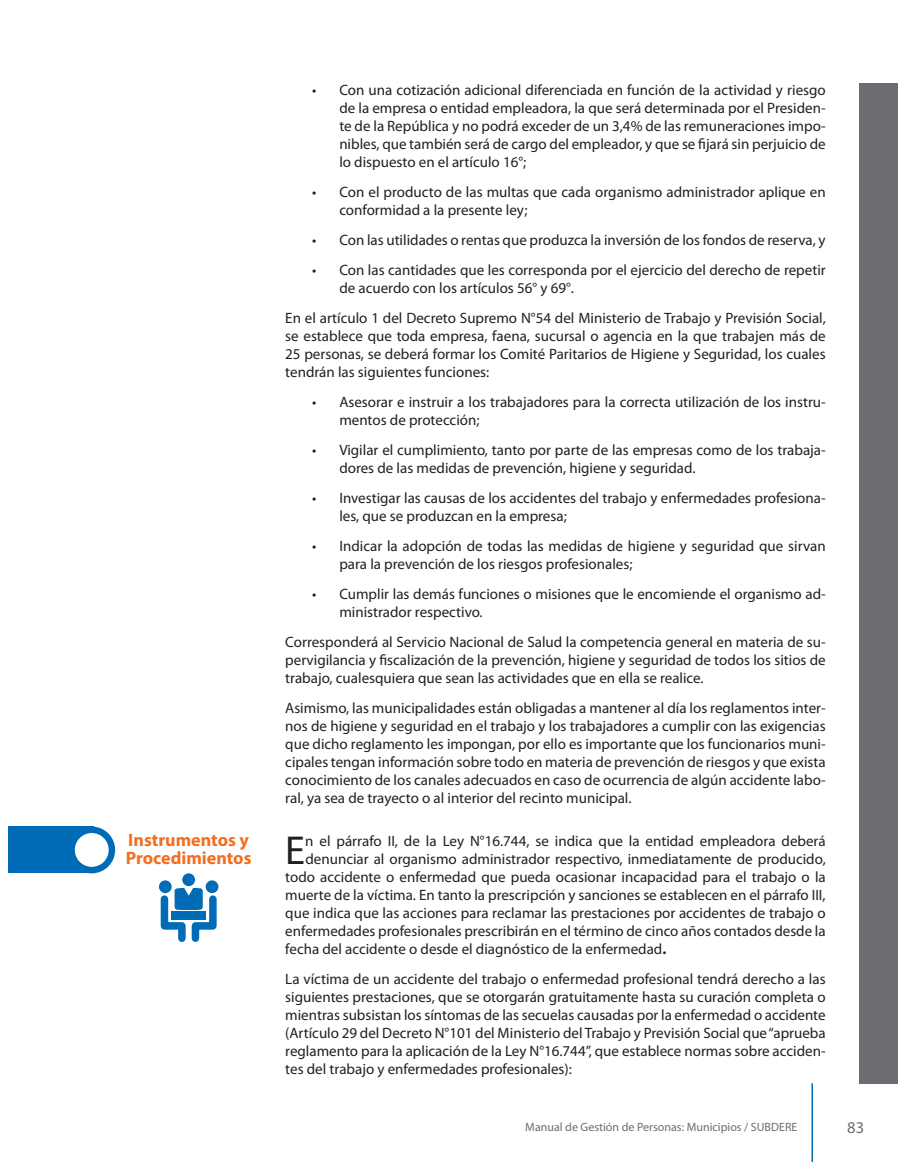
<style>
.page{position:relative;width:915px;height:1171px;background:#fff}
.page>*{position:absolute;margin:0;border:0;box-sizing:border-box;transform-origin:0 0}
.t1{font:40.5px "Myriad Pro";color:#231f20}
.t2{font:700 18px/18px "Myriad Pro";color:#f36e21}
.t3{font:16.5px "Myriad Pro";color:#6c6d70}
.t4{font:15px/18px "Myriad Pro";color:#231f20}
.t5{font:12px "Myriad Pro";color:#6c6d70}
.s1{font-weight:700}
</style>
<div class="page">
<hr style="left:811px;top:1082px;width:1px;height:79px;background:#006cb7">
<div style="left:859px;top:83px;width:38px;height:999px;background:#6c6d70"></div>
<div style="left:9px;top:826px;width:85px;height:47px;background:#006cb7"></div>
<svg style="left:72px;top:829px;width:40px;height:40px"></svg>
<div style="left:68px;top:826px;width:47px;height:47px;border:6px solid #006cb7;border-radius:50%"></div>
<div style="left:182px;top:873px;width:13px;height:12px;background:#006cb7;border-radius:50%"></div>
<svg style="left:159px;top:880px;width:13px;height:12px"></svg>
<svg style="left:205px;top:880px;width:13px;height:12px"></svg>
<svg style="left:158px;top:883px;width:61px;height:59px"></svg>
<p class="t2" style="left:126px;top:830px;width:127px">Instrumentos y<br>Procedimientos</p>
<p class="t4" style="left:339px;top:80px;width:488px;text-align:justify;text-indent:-27px">• Con una cotización adicional diferenciada en función de la actividad y riesgo de la empresa o entidad empleadora, la que será determinada por el Presiden&shy;te de la República y no podrá exceder de un 3,4% de las remuneraciones impo&shy;nibles, que también será de cargo del empleador, y que se fijará sin perjuicio de lo dispuesto en el artículo 16°;</p>
<p class="t4" style="left:339px;top:182px;width:487px;text-indent:-27px">• Con el producto de las multas que cada organismo administrador aplique en conformidad a la presente ley;</p>
<p class="t4" style="left:312px;top:230px;width:514px">• Con las utilidades o rentas que produzca la inversión de los fondos de reserva, y</p>
<p class="t4" style="left:339px;top:260px;width:488px;text-indent:-27px">• Con las cantidades que les corresponda por el ejercicio del derecho de repetir de acuerdo con los artículos 56° y 69°.</p>
<p class="t4" style="left:285px;top:308px;width:542px;text-align:justify">En el artículo 1 del Decreto Supremo N°54 del Ministerio de Trabajo y Previsión Social, se establece que toda empresa, faena, sucursal o agencia en la que trabajen más de 25 personas, se deberá formar los Comité Paritarios de Higiene y Seguridad, los cuales tendrán las siguientes funciones:</p>
<p class="t4" style="left:339px;top:392px;width:488px;text-indent:-27px">• Asesorar e instruir a los trabajadores para la correcta utilización de los instru&shy;mentos de protección;</p>
<p class="t4" style="left:339px;top:440px;width:488px;text-indent:-27px">• Vigilar el cumplimiento, tanto por parte de las empresas como de los trabaja&shy;dores de las medidas de prevención, higiene y seguridad.</p>
<p class="t4" style="left:339px;top:488px;width:487px;text-indent:-27px">• Investigar las causas de los accidentes del trabajo y enfermedades profesiona&shy;les, que se produzcan en la empresa;</p>
<p class="t4" style="left:339px;top:536px;width:487px;text-indent:-27px">• Indicar la adopción de todas las medidas de higiene y seguridad que sirvan para la prevención de los riesgos profesionales;</p>
<p class="t4" style="left:339px;top:584px;width:487px;text-indent:-27px">• Cumplir las demás funciones o misiones que le encomiende el organismo ad&shy;ministrador respectivo.</p>
<p class="t4" style="left:285px;top:632px;width:542px;text-align:justify">Corresponderá al Servicio Nacional de Salud la competencia general en materia de su&shy;pervigilancia y fiscalización de la prevención, higiene y seguridad de todos los sitios de trabajo, cualesquiera que sean las actividades que en ella se realice.</p>
<p class="t4" style="left:285px;top:698px;width:542px;text-align:justify">Asimismo, las municipalidades están obligadas a mantener al día los reglamentos inter&shy;nos de higiene y seguridad en el trabajo y los trabajadores a cumplir con las exigencias que dicho reglamento les impongan, por ello es importante que los funcionarios muni&shy;cipales tengan información sobre todo en materia de prevención de riesgos y que exista conocimiento de los canales adecuados en caso de ocurrencia de algún accidente labo&shy;ral, ya sea de trayecto o al interior del recinto municipal.</p>
<h1 class="t1" style="left:285px;top:824px;width:21px">E</h1>
<p class="t4" style="left:305px;top:831px;width:522px">n el párrafo II, de la Ley N°16.744, se indica que la entidad empleadora deberá</p>
<p class="t4" style="left:305px;top:849px;width:521px">denunciar al organismo administrador respectivo, inmediatamente de producido,</p>
<p class="t4" style="left:285px;top:867px;width:542px">todo accidente o enfermedad que pueda ocasionar incapacidad para el trabajo o la</p>
<p class="t4" style="left:285px;top:885px;width:541px">muerte de la víctima. En tanto la prescripción y sanciones se establecen en el párrafo III,</p>
<p class="t4" style="left:285px;top:903px;width:541px">que indica que las acciones para reclamar las prestaciones por accidentes de trabajo o</p>
<p class="t4" style="left:285px;top:921px;width:541px">enfermedades profesionales prescribirán en el término de cinco años contados desde la</p>
<p class="t4" style="left:285px;top:939px;width:382px">fecha del accidente o desde el diagnóstico de la enfermedad<span class="s1">.</span></p>
<p class="t4" style="left:285px;top:969px;width:541px;text-align:justify">La víctima de un accidente del trabajo o enfermedad profesional tendrá derecho a las siguientes prestaciones, que se otorgarán gratuitamente hasta su curación completa o mientras subsistan los síntomas de las secuelas causadas por la enfermedad o accidente (Artículo 29 del Decreto N°101 del Ministerio del Trabajo y Previsión Social que “aprueba reglamento para la aplicación de la Ley N°16.744”, que establece normas sobre acciden&shy;tes del trabajo y enfermedades profesionales):</p>
<p class="t5" style="left:525px;top:1118px;width:273px">Manual de Gestión de Personas: Municipios / SUBDERE</p>
<p class="t3" style="left:847px;top:1116px;width:18px">83</p>
</div>
